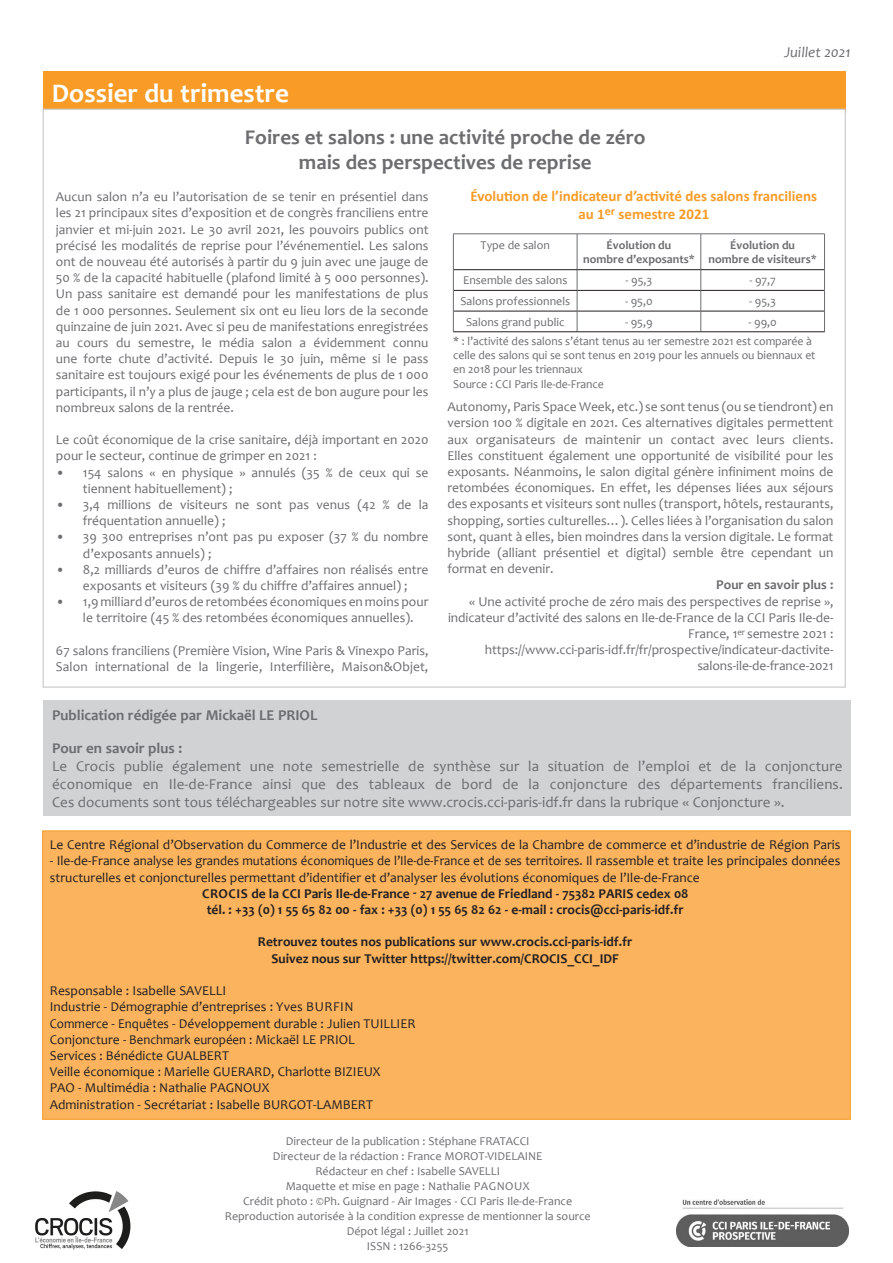
<style>
.page{position:relative;width:893px;height:1263px;background:#fff}
.page>*{position:absolute;margin:0;border:0;box-sizing:border-box;transform-origin:0 0}
.t1{font:700 27px "Candara";color:#fff}
.t2{font:700 21px "Candara";color:#6c6d70}
.t3{font:15px/18px "Candara";color:#6c6d70;text-align:justify}
.t4{font:700 15px/18px "Calibri";color:#f89c27;text-align:center}
.t5{font:700 15px "Candara";color:#6c6d70}
.t6{font:italic 15px "Candara";color:#6c6d70}
.t7{font:13.5px/16.2px "Candara";color:#6c6d70}
.t8{font:13.5px/16.2px "Candara";color:#231f20}
.t9{font:700 13.5px "Candara";color:#231f20}
.t10{font:13.5px "Candara";color:#231f20;scale:.95 1}
.t11{font:700 13.5px "Candara";color:#6c6d70}
.t12{font:12px/14.4px "Candara";color:#6c6d70}
.t13{font:700 12px "Candara";color:#6c6d70}
</style>
<div class="page">
<img style="left:35px;top:1191px;width:96px;height:59px">
<img style="left:676px;top:1200px;width:173px;height:46px">
<div style="left:43px;top:72px;width:803px;height:42px;background:#f89c27"></div>
<div style="left:43px;top:109px;width:803px;height:579px;background:#fff;border:1px solid #c7c8ca"></div>
<div style="left:44px;top:700px;width:807px;height:116px;background:#d1d2d4"></div>
<div style="left:43px;top:831px;width:807px;height:288px;background:#fbb35d;border:1px solid #f89c27"></div>
<hr style="left:453px;top:234px;width:124px;height:1px;background:#6c6d70">
<hr style="left:453px;top:234px;width:1px;height:36px;background:#6c6d70">
<hr style="left:577px;top:234px;width:124px;height:1px;background:#6c6d70">
<hr style="left:577px;top:234px;width:1px;height:35px;background:#6c6d70">
<hr style="left:701px;top:234px;width:124px;height:1px;background:#6c6d70">
<hr style="left:701px;top:234px;width:1px;height:35px;background:#6c6d70">
<hr style="left:824px;top:234px;width:1px;height:36px;background:#6c6d70">
<hr style="left:454px;top:269px;width:123px;height:1px;background:#231f20">
<hr style="left:577px;top:269px;width:124px;height:1px;background:#231f20">
<hr style="left:701px;top:269px;width:123px;height:1px;background:#231f20">
<hr style="left:454px;top:290px;width:123px;height:1px;background:#231f20">
<hr style="left:577px;top:290px;width:124px;height:1px;background:#231f20">
<hr style="left:701px;top:290px;width:123px;height:1px;background:#231f20">
<hr style="left:454px;top:311px;width:123px;height:1px;background:#231f20">
<hr style="left:577px;top:311px;width:124px;height:1px;background:#231f20">
<hr style="left:701px;top:311px;width:123px;height:1px;background:#231f20">
<svg style="left:453px;top:270px;width:1px;height:61px"></svg>
<svg style="left:577px;top:270px;width:1px;height:61px"></svg>
<svg style="left:701px;top:270px;width:1px;height:61px"></svg>
<svg style="left:824px;top:270px;width:1px;height:61px"></svg>
<hr style="left:453px;top:331px;width:124px;height:1px;background:#231f20">
<hr style="left:577px;top:331px;width:124px;height:1px;background:#231f20">
<hr style="left:701px;top:331px;width:124px;height:1px;background:#231f20">
<p class="t1" style="left:52px;top:77px;width:238px">Dossier du trimestre</p>
<p class="t2" style="left:245px;top:123px;width:402px">Foires et salons : une activité proche de zéro</p>
<p class="t2" style="left:299px;top:149px;width:294px">mais des perspectives de reprise</p>
<p class="t6" style="left:784px;top:43px;width:68px">Juillet 2021</p>
<p class="t7" style="left:56px;top:189px;width:374px;text-align:justify">Aucun salon n’a eu l’autorisation de se tenir en présentiel dans les 21 principaux sites d’exposition et de congrès franciliens entre janvier et mi-juin 2021. Le 30 avril 2021, les pouvoirs publics ont précisé les modalités de reprise pour l’événementiel. Les salons ont de nouveau été autorisés à partir du 9 juin avec une jauge de 50 % de la capacité habituelle (plafond limité à 5 000 personnes).<br>Un pass sanitaire est demandé pour les manifestations de plus de 1 000 personnes. Seulement six ont eu lieu lors de la seconde quinzaine de juin 2021. Avec si peu de manifestations enregistrées au cours du semestre, le média salon a évidemment connu une forte chute d’activité. Depuis le 30 juin, même si le pass sanitaire est toujours exigé pour les événements de plus de 1 000 participants, il n’y a plus de jauge ; cela est de bon augure pour les nombreux salons de la rentrée.</p>
<p class="t7" style="left:56px;top:432px;width:374px">Le coût économique de la crise sanitaire, déjà important en 2020 pour le secteur, continue de grimper en 2021 :</p>
<p class="t7" style="left:83px;top:464px;width:347px;text-indent:-27px">• 154 salons « en physique » annulés (35 % de ceux qui se tiennent habituellement) ;</p>
<p class="t7" style="left:83px;top:496px;width:347px;text-indent:-27px">• 3,4 millions de visiteurs ne sont pas venus (42 % de la fréquentation annuelle) ;</p>
<p class="t7" style="left:83px;top:529px;width:347px;text-indent:-27px">• 39 300 entreprises n’ont pas pu exposer (37 % du nombre d’exposants annuels) ;</p>
<p class="t7" style="left:56px;top:561px;width:374px;text-align:center">• 8,2 milliards d’euros de chiffre d’affaires non réalisés entre exposants et visiteurs (39 % du chiffre d’affaires annuel) ;</p>
<p class="t7" style="left:83px;top:594px;width:347px;text-indent:-27px">• 1,9 milliard d’euros de retombées économiques en moins pour le territoire (45 % des retombées économiques annuelles).</p>
<p class="t7" style="left:56px;top:642px;width:374px">67 salons franciliens (Première Vision, Wine Paris &amp; Vinexpo Paris,<br>Salon international de la lingerie, Interfilière, Maison&amp;Objet,</p>
<p class="t4" style="left:470px;top:186px;width:348px">Évolution de l’indicateur d’activité des salons franciliens au 1<sup>er</sup> semestre 2021</p>
<p class="t12" style="left:481px;top:237px;width:71px">Type de salon</p>
<p class="t13" style="left:606px;top:237px;width:66px">Évolution du</p>
<p class="t13" style="left:583px;top:251px;width:113px">nombre d’exposants*</p>
<p class="t13" style="left:730px;top:237px;width:66px">Évolution du</p>
<p class="t13" style="left:708px;top:251px;width:110px">nombre de visiteurs*</p>
<p class="t12" style="left:463px;top:273px;width:106px">Ensemble des salons</p>
<p class="t12" style="left:625px;top:273px;width:28px">- 95,3</p>
<p class="t12" style="left:749px;top:273px;width:28px">- 97,7</p>
<p class="t12" style="left:460px;top:294px;width:111px">Salons professionnels</p>
<p class="t12" style="left:625px;top:294px;width:29px">- 95,0</p>
<p class="t12" style="left:749px;top:294px;width:28px">- 95,3</p>
<p class="t12" style="left:466px;top:315px;width:100px">Salons grand public</p>
<p class="t12" style="left:625px;top:315px;width:29px">- 95,9</p>
<p class="t12" style="left:748px;top:315px;width:30px">- 99,0</p>
<p class="t12" style="left:453px;top:333px;width:364px">* : l’activité des salons s’étant tenus au 1er semestre 2021 est comparée à celle des salons qui se sont tenus en 2019 pour les annuels ou biennaux et en 2018 pour les triennaux</p>
<p class="t12" style="left:453px;top:376px;width:152px">Source : CCI Paris Ile-de-France</p>
<p class="t7" style="left:447px;top:398px;width:388px;text-align:justify">Autonomy, Paris Space Week, etc.) se sont tenus (ou se tiendront) en version 100 % digitale en 2021. Ces alternatives digitales permettent aux organisateurs de maintenir un contact avec leurs clients.<br>Elles constituent également une opportunité de visibilité pour les exposants. Néanmoins, le salon digital génère infiniment moins de retombées économiques. En effet, les dépenses liées aux séjours des exposants et visiteurs sont nulles (transport, hôtels, restaurants, shopping, sorties culturelles…). Celles liées à l’organisation du salon sont, quant à elles, bien moindres dans la version digitale. Le format hybride (alliant présentiel et digital) semble être cependant un format en devenir.</p>
<p class="t11" style="left:716px;top:576px;width:119px">Pour en savoir plus :</p>
<p class="t7" style="left:448px;top:593px;width:387px;text-align:right">« Une activité proche de zéro mais des perspectives de reprise », indicateur d’activité des salons en Ile-de-France de la CCI Paris Ile-de-<br>France, 1<sup>er</sup> semestre 2021 :</p>
<p class="t7" style="left:485px;top:641px;width:350px;text-align:right">https://www.cci-paris-idf.fr/fr/prospective/indicateur-dactivite&shy;salons-ile-de-france-2021</p>
<p class="t5" style="left:52px;top:705px;width:267px">Publication rédigée par Mickaël LE PRIOL</p>
<p class="t5" style="left:52px;top:738px;width:132px">Pour en savoir plus :</p>
<p class="t3" style="left:52px;top:757px;width:792px">Le Crocis publie également une note semestrielle de synthèse sur la situation de l’emploi et de la conjoncture économique en Ile-de-France ainsi que des tableaux de bord de la conjoncture des départements franciliens.<br>Ces documents sont tous téléchargeables sur notre site www.crocis.cci-paris-idf.fr dans la rubrique « Conjoncture ».</p>
<p class="t8" style="left:50px;top:837px;width:792px">Le Centre Régional d’Observation du Commerce de l’Industrie et des Services de la Chambre de commerce et d’industrie de Région Paris</p>
<p class="t8" style="left:50px;top:853px;width:792px">- Ile-de-France analyse les grandes mutations économiques de l’Ile-de-France et de ses territoires. Il rassemble et traite les principales données structurelles et conjoncturelles permettant d’identifier et d’analyser les évolutions économiques de l’Ile-de-France</p>
<p class="t9" style="left:202px;top:885px;width:488px">CROCIS de la CCI Paris Ile-de-France - 27 avenue de Friedland - 75382 PARIS cedex 08</p>
<p class="t9" style="left:207px;top:901px;width:478px">tél. : +33 (0) 1 55 65 82 00 - fax : +33 (0) 1 55 65 82 62 - e-mail : crocis@cci-paris-idf.fr</p>
<p class="t9" style="left:258px;top:934px;width:376px">Retrouvez toutes nos publications sur www.crocis.cci-paris-idf.fr</p>
<p class="t9" style="left:271px;top:950px;width:349px">Suivez nous sur Twitter https://twitter.com/CROCIS_CCI_IDF</p>
<p class="t8" style="left:50px;top:982px;width:178px">Responsable : Isabelle SAVELLI</p>
<p class="t8" style="left:50px;top:999px;width:305px">Industrie - Démographie d’entreprises : Yves BURFIN</p>
<p class="t10" style="left:50px;top:1015px;width:386px">Commerce - Enquêtes - Développement durable : Julien TUILLIER</p>
<p class="t8" style="left:50px;top:1031px;width:306px">Conjoncture - Benchmark européen : Mickaël LE PRIOL</p>
<p class="t8" style="left:50px;top:1047px;width:181px">Services : Bénédicte GUALBERT</p>
<p class="t8" style="left:50px;top:1063px;width:332px">Veille économique : Marielle GUERARD, Charlotte BIZIEUX</p>
<p class="t8" style="left:50px;top:1080px;width:221px">PAO - Multimédia : Nathalie PAGNOUX</p>
<p class="t8" style="left:50px;top:1096px;width:325px">Administration - Secrétariat : Isabelle BURGOT-LAMBERT</p>
<p class="t12" style="left:286px;top:1134px;width:245px">Directeur de la publication : Stéphane FRATACCI</p>
<p class="t12" style="left:273px;top:1149px;width:271px">Directeur de la rédaction : France MOROT-VIDELAINE</p>
<p class="t12" style="left:315px;top:1164px;width:186px">Rédacteur en chef : Isabelle SAVELLI</p>
<p class="t12" style="left:286px;top:1179px;width:245px">Maquette et mise en page : Nathalie PAGNOUX</p>
<p class="t12" style="left:243px;top:1194px;width:330px">Crédit photo : ©Ph. Guignard - Air Images - CCI Paris Ile-de-France</p>
<p class="t12" style="left:225px;top:1209px;width:367px">Reproduction autorisée à la condition expresse de mentionner la source</p>
<p class="t12" style="left:347px;top:1224px;width:123px">Dépot légal : Juillet 2021</p>
<p class="t12" style="left:367px;top:1239px;width:83px">ISSN : 1266-3255</p>
</div>
